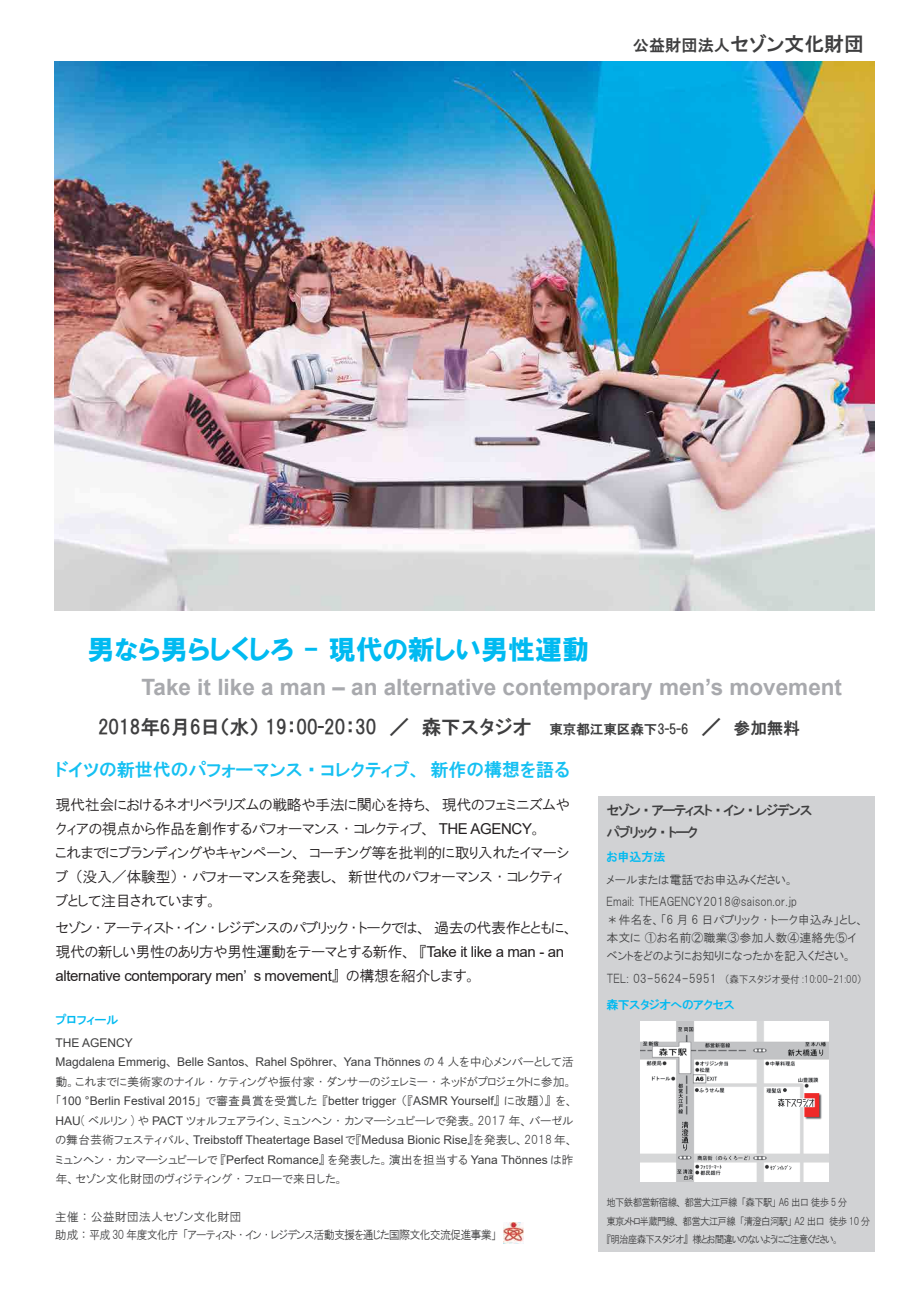
<style>
.page{position:relative;width:919px;height:1289px;background:#fff}
.page>*{position:absolute;margin:0;border:0;box-sizing:border-box;transform-origin:0 0}
.t1{font:27px "HGP Soei Kakugothic UB";color:#00baf1}
.t2{font:700 22.5px "Arial";color:#a8a9ad}
.t3{font:19.8px "HGP Gothic E";color:#3e3e3f}
.t4{font:19.5px "HGP Gothic E";color:#3e3e3f}
.t5{font:18px "HGP Gothic E";color:#15c0f2}
.t6{font:15px/24px "HGP Gothic M";letter-spacing:-.025em;color:#231f20}
.t7{font:15px "Arial";letter-spacing:-.025em;color:#231f20}
.t8{font:13.5px/22.5px "HGP Gothic E";letter-spacing:-.1em;color:#3e3e3f}
.t9{font:12px/18px "HGP Gothic M";color:#3e3e3f}
.t10{font:12px/19.5px "Arial";color:#3e3e3f}
.t11{font:12px/18px "HGP Gothic M";letter-spacing:-.075em;color:#3e3e3f}
.t12{font:12px "HGP Gothic E";letter-spacing:-.05em;color:#00baf1}
.t13{font:10.5px/18.3px "HGP Gothic M";letter-spacing:-.075em;color:#3e3e3f;scale:.9 1}
.t14{font:10.5px "HGP Gothic M";color:#3e3e3f;scale:.9 1}
.s1{font-size:16.2px}
.s2{font-size:13.5px}
.s3{font-size:16.5px}
.s4{font-family:"Arial"}
.s5{font-family:"HGP Gothic M"}
.s6{font-family:"Koz Go Pr 6 N"}
.s7{font-size:12px}
</style>
<div class="page">
<img style="left:503px;top:1222px;width:20px;height:21px">
<div style="left:598px;top:796px;width:276px;height:455px;background:#d1d2d4"></div>
<img style="left:640px;top:1021px;width:188px;height:160px">
<img style="left:55px;top:62px;width:819px;height:548px">
<h3 class="t3" style="left:632px;top:34px;width:232px"><span class="s1">公益財団法人</span>セゾン文化財団</h3>
<h1 class="t1" style="left:87px;top:636px;width:503px">男なら男らしくしろ - 現代の新しい男性運動</h1>
<h2 class="t2" style="left:141px;top:671px;width:702px">Take it like a man – an alternative contemporary men’s movement</h2>
<h3 class="t4" style="left:98px;top:717px;width:703px">2018年6月6日（水） 19：00-20：30 ／ 森下スタジオ <span class="s2">東京都江東区森下3-5-6</span> ／ <span class="s3">参加無料</span></h3>
<h3 class="t5" style="left:55px;top:760px;width:515px">ドイツの新世代のパフォーマンス・コレクティブ、新作の構想を語る</h3>
<p class="t6" style="left:55px;top:792px;width:515px">現代社会におけるネオリベラリズムの戦略や手法に関心を持ち、現代のフェミニズムやクィアの視点から作品を創作するパフォーマンス・コレクティブ、 <span class="s4">THE AGENCY</span>。<br>これまでにブランディングやキャンペーン、コーチング等を批判的に取り入れたイマーシブ（没入／体験型）・パフォーマンスを発表し、新世代のパフォーマンス・コレクティブとして注目されています。</p>
<p class="t6" style="left:55px;top:915px;width:519px">セゾン・アーティスト・イン・レジデンスのパブリック・トークでは、過去の代表作とともに、現代の新しい男性のあり方や男性運動をテーマとする新作、『<span class="s4">Take it like a man - an</span></p>
<p class="t7" style="left:55px;top:965px;width:422px">alternative contemporary men’ s movement<span class="s5">』の構想を紹介します。</span></p>
<p class="t12" style="left:55px;top:1013px;width:72px">プロフィール　</p>
<p class="t10" style="left:55px;top:1032px;width:519px">THE AGENCY<br>Magdalena Emmerig<span class="s6">、</span>Belle Santos<span class="s6">、</span>Rahel Spöhrer<span class="s6">、</span>Yana Thönnes <span class="s5">の 4 人を中心メンバーとして活</span></p>
<p class="t9" style="left:55px;top:1072px;width:518px">動。これまでに美術家のナイル・ケティングや振付家・ダンサーのジェレミー・ネッドがプロジェクトに参加。</p>
<p class="t10" style="left:55px;top:1091px;width:519px"><span class="s5">「</span>100 °Berlin Festival 2015<span class="s5">」で審査員賞を受賞した『</span>better trigger <span class="s5">（『</span>ASMR Yourself<span class="s5">』に改題）』を、</span></p>
<p class="t9" style="left:55px;top:1111px;width:519px"><span class="s4">HAU</span>( ベルリン ) や <span class="s4">PACT</span> ツォルフェアライン、ミュンヘン・カンマ―シュピーレで発表。2017 年、バーゼル</p>
<p class="t10" style="left:55px;top:1130px;width:519px"><span class="s5">の舞台芸術フェスティバル、</span>Treibstoff Theatertage Basel<span class="s5">で『</span>Medusa Bionic Rise<span class="s5">』を発表し、2018年、</span></p>
<p class="t9" style="left:55px;top:1149px;width:519px;line-height:19.5px">ミュンヘン・カンマ―シュピーレで『<span class="s4">Perfect Romance</span>』を発表した。演出を担当する <span class="s4">Yana Thönnes</span> は昨年、セゾン文化財団のヴィジティング・フェローで来日した。</p>
<p class="t11" style="left:55px;top:1207px;width:443px">主催：公益財団法人セゾン文化財団<br>助成：平成 30 年度文化庁「アーティスト・イン・レジデンス活動支援を通じた国際文化交流促進事業」</p>
<p class="t8" style="left:606px;top:798px;width:215px">セゾン・アーティスト・イン・レジデンス　パブリック・トーク</p>
<p class="t12" style="left:606px;top:850px;width:61px">お申込方法</p>
<p class="t9" style="left:606px;top:868px;width:200px;line-height:22.5px">メールまたは電話でお申込みください。<br>Email: THEAGENCY2018@saison.or.jp　</p>
<p class="t9" style="left:606px;top:910px;width:259px">＊件名を、「6 月 6 日パブリック・トーク申込み」とし、本文に ①お名前②職業③参加人数④連絡先⑤イベントをどのようにお知りになったかを記入ください。</p>
<p class="t14" style="left:606px;top:973px;width:285px"><span class="s7">TEL: 03-5624-5951　</span>（森下スタジオ受付 :10:00-21:00）</p>
<p class="t12" style="left:606px;top:998px;width:130px">森下スタジオへのアクセス</p>
<p class="t13" style="left:606px;top:1193px;width:295px">地下鉄都営新宿線、 都営大江戸線「森下駅」 A6 出口 徒歩 5 分<br>東京メトロ半蔵門線、 都営大江戸線「清澄白河駅」 A2 出口 徒歩 10 分『明治座森下スタジオ』様とお間違いのないようにご注意ください。</p>
</div>
